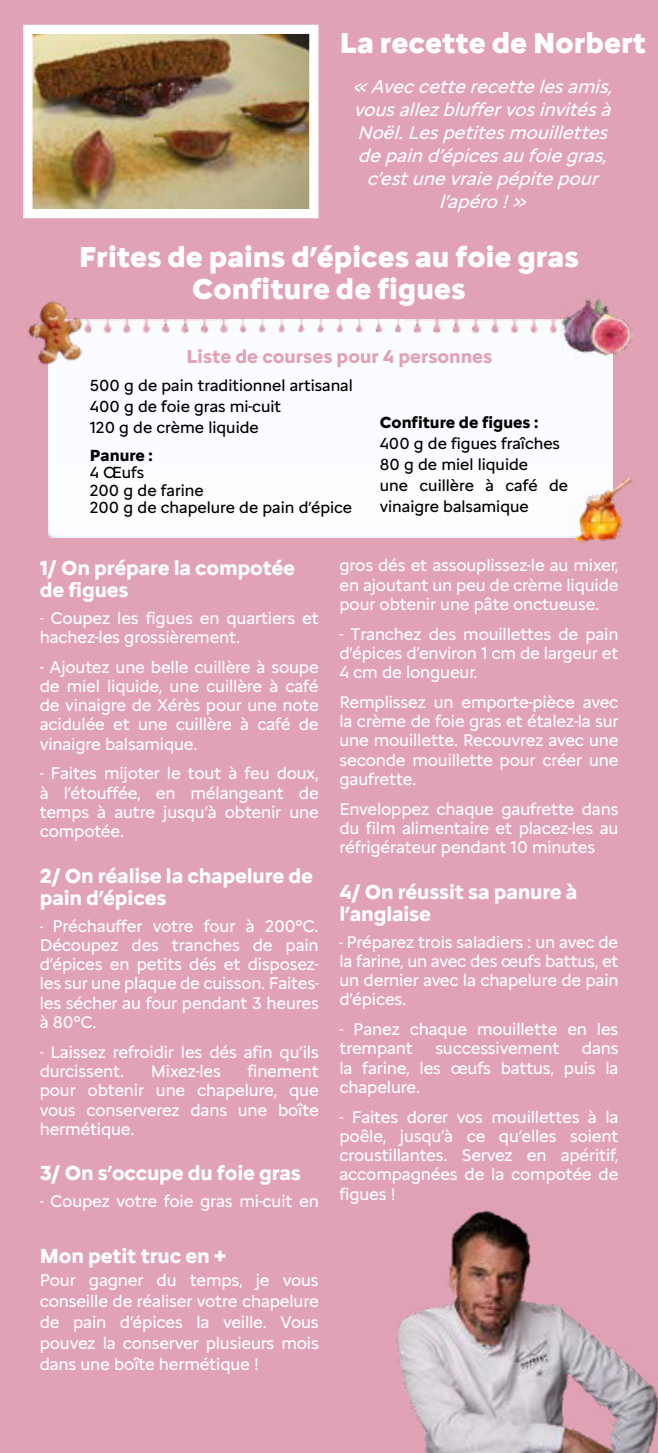
<style>
.page{position:relative;width:658px;height:1453px;background:#fff}
.page>*{position:absolute;margin:0;border:0;box-sizing:border-box;transform-origin:0 0}
.t1{font:900 29.75px/31.5px "Citroen Type";color:#fff;text-align:center}
.t2{font:700 21px/22.8px "Citroen Type";letter-spacing:-.01em;color:#fff}
.t3{font:italic 19.25px/23.1px "Citroen Type";color:#fff;text-align:center}
.t4{font:700 19.25px "Citroen Type";color:#e1a2b5}
.t5{font:17.5px/19.2px "Citroen Type";letter-spacing:-.01em;color:#fff;text-align:justify}
.t6{font:16.62px/21px "Citroen Type";color:#000}
.t7{font:700 16.62px "Citroen Type";color:#000}
.s1{font-size:15.75px}
</style>
<div class="page">
<div style="left:0;top:0;width:658px;height:1452px;background:#e1a2b5"></div>
<div style="left:49px;top:319px;width:181px;height:202px;background:#fbfcff"></div>
<div style="left:230px;top:319px;width:382px;height:202px;background:#fbfcff"></div>
<img style="left:49px;top:521px;width:188px;height:17px">
<img style="left:237px;top:521px;width:332px;height:17px">
<img style="left:396px;top:1209px;width:262px;height:243px">
<img style="left:33px;top:35px;width:275px;height:173px">
<div style="left:23px;top:25px;width:295px;height:193px;border:9px solid #fff"></div>
<img style="left:561px;top:297px;width:72px;height:66px">
<img style="left:569px;top:474px;width:63px;height:69px">
<img style="left:27px;top:301px;width:71px;height:72px">
<h1 class="t1" style="left:340px;top:24px;width:308px">La recette de Norbert</h1>
<p class="t3" style="left:353px;top:73px;width:267px">« Aveccetterecettelesamis, vousallezbluffervosinvitésà<br>Noël.Lespetitesmouillettes depaind’épicesaufoiegras, c’estunevraiepépitepour l’apéro!»</p>
<h1 class="t1" style="left:79px;top:238px;width:501px">Frites de pains d’épices au foie gras<br>Confiture de figues</h1>
<p class="t4" style="left:187px;top:342px;width:307px">Liste de courses pour 4 personnes</p>
<p class="t6" style="left:90px;top:373px;width:265px">500 g de pain traditionnel artisanal<br>400 g de foie gras mi-cuit<br>120 g de crème liquide</p>
<p class="t7" style="left:90px;top:442px;width:65px">Panure :</p>
<p class="t6" style="left:90px;top:462px;width:264px;line-height:17.5px">4 Œufs<br>200 g de farine<br>200 g de chapelure de pain d’épice</p>
<p class="t7" style="left:380px;top:410px;width:160px">Confiture de figues :</p>
<p class="t6" style="left:380px;top:432px;width:190px">400 g de figues fraîches<br>80 g de miel liquide<br>une cuillère à café de vinaigre balsamique</p>
<p class="t2" style="left:40px;top:554px;width:257px">1/ On prépare la compotée de figues</p>
<p class="t5" style="left:40px;top:606px;width:281px">- Coupez les figues en quartiers et hachez-les grossièrement.</p>
<p class="t5" style="left:40px;top:655px;width:281px">- Ajoutez une belle cuillère à soupe de miel liquide, une cuillère à café de vinaigre de Xérès pour une note acidulée et une cuillère à café de vinaigre balsamique.</p>
<p class="t5" style="left:40px;top:762px;width:281px">- Faites mijoter le tout à feu doux, à l’étouffée, en mélangeant de temps à autre jusqu’à obtenir une compotée.</p>
<p class="t2" style="left:40px;top:862px;width:275px">2/ On réalise la chapelure de pain d’épices</p>
<p class="t5" style="left:40px;top:914px;width:281px"><span class="s1">-</span> Préchauffer votre four à 200°C.<br>Découpez des tranches de pain d’épices en petits dés et disposez&shy;les sur une plaque de cuisson. Faites&shy;les sécher au four pendant 3 heures à 80°C.</p>
<p class="t5" style="left:40px;top:1040px;width:281px">- Laissez refroidir les dés afin qu’ils durcissent.</p>
<p class="t5" style="left:40px;top:1060px;width:281px;text-indent:208px">finement pour obtenir une chapelure, que vous conserverez dans une boîte hermétique.</p>
<p class="t2" style="left:40px;top:1159px;width:263px">3/ On s’occupe du foie gras</p>
<p class="t5" style="left:40px;top:1189px;width:281px">- Coupez votre foie gras mi-cuit en</p>
<p class="t5" style="left:151px;top:1060px;width:71px">Mixez-les</p>
<p class="t2" style="left:40px;top:1242px;width:188px">Mon petit truc en +</p>
<p class="t5" style="left:40px;top:1268px;width:281px;line-height:21px">Pour gagner du temps, je vous conseille de réaliser votre chapelure de pain d’épices la veille. Vous pouvez la conserver plusieurs mois dans une boîte hermétique !</p>
<p class="t5" style="left:339px;top:554px;width:281px">gros dés et assouplissez-le au mixer, en ajoutant un peu de crème liquide pour obtenir une pâte onctueuse.</p>
<p class="t5" style="left:339px;top:622px;width:281px">- Tranchez des mouillettes de pain d’épices d’environ 1 cm de largeur et 4 cm de longueur.</p>
<p class="t5" style="left:339px;top:690px;width:281px">Remplissez un emporte-pièce avec la crème de foie gras et étalez-la sur une mouillette. Recouvrez avec une seconde mouillette pour créer une gaufrette.</p>
<p class="t5" style="left:339px;top:797px;width:280px">Enveloppez chaque gaufrette dans du film alimentaire et placez-les au réfrigérateur pendant 10 minutes</p>
<p class="t2" style="left:340px;top:878px;width:240px">4/ On réussit sa panure à l’anglaise</p>
<p class="t5" style="left:340px;top:930px;width:281px"><span class="s1">-</span> Préparez trois saladiers : un avec de la farine, un avec des œufs battus, et un dernier avec la chapelure de pain d’épices.</p>
<p class="t5" style="left:340px;top:1018px;width:280px">- Panez chaque mouillette en les trempant</p>
<p class="t5" style="left:435px;top:1037px;width:126px">successivement</p>
<p class="t5" style="left:340px;top:1037px;width:281px;text-indent:242px">dans la farine, les œufs battus, puis la chapelure.</p>
<p class="t5" style="left:340px;top:1105px;width:281px">- Faites dorer vos mouillettes à la poêle, jusqu’à ce qu’elles soient croustillantes. Servez en apéritif, accompagnées de la compotée de figues !</p>
</div>
